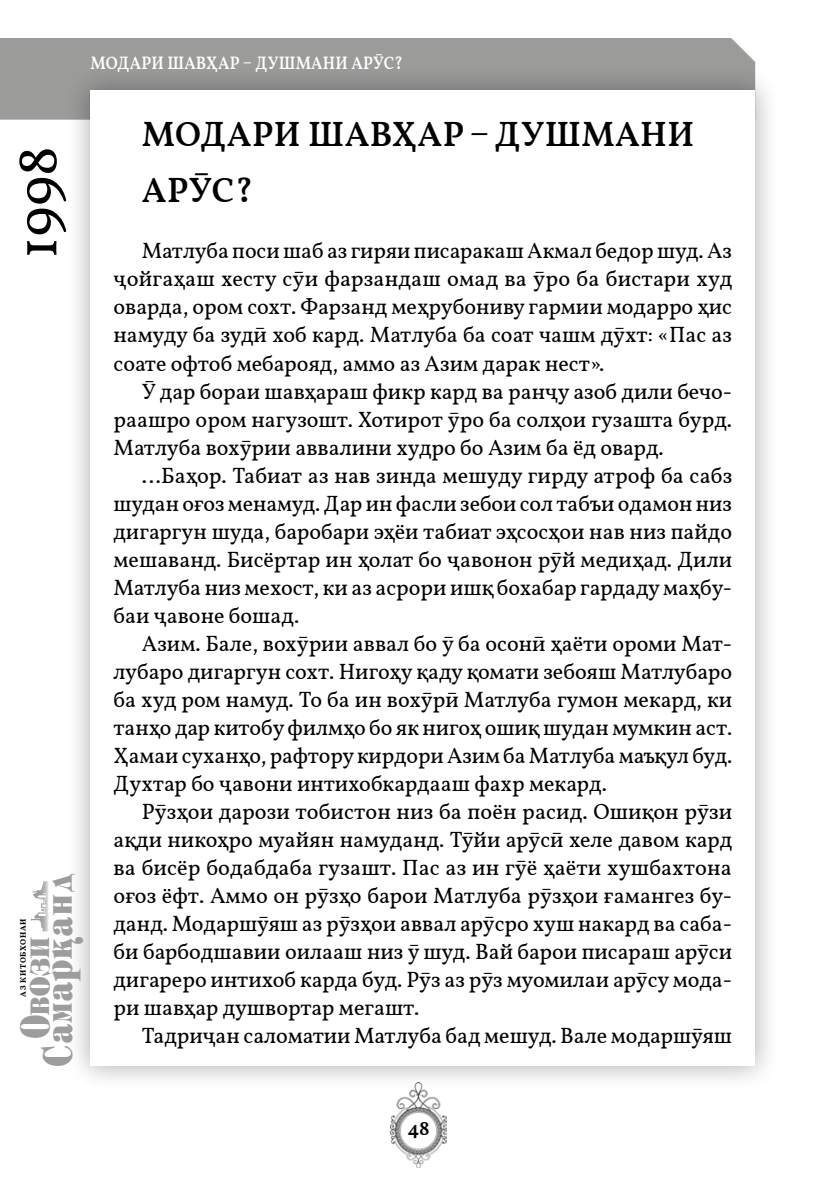
<style>
.page{position:relative;width:840px;height:1191px;background:#fff}
.page>*{position:absolute;margin:0;border:0;box-sizing:border-box;transform-origin:0 0}
.t1{font:58px "Vollkorn";color:#000}
.t2{font:56.2px "Tiffany TAD";letter-spacing:.03em;color:#9d9d9c;scale:.69 1}
.t3{font:600 35px/56px "Vollkorn";letter-spacing:.01em;color:#000}
.t4{font:22px/28px "Vollkorn";color:#000;text-align:justify}
.t5{font:600 20px "Vollkorn";color:#000}
.t6{font:600 18px "Vollkorn";color:#fff;scale:.9 1}
.t7{font:700 8px "Vollkorn";letter-spacing:.09em;color:#000}
</style>
<div class="page">
<div style="left:0;top:38px;width:754px;height:82px;background:#9b9b9a"></div>
<div style="left:66px;top:66px;width:713px;height:1024px;background:#000;opacity:.33"></div>
<div style="left:90px;top:90px;width:664px;height:975px;background:#fff"></div>
<img style="left:390px;top:1082px;width:56px;height:85px">
<svg style="left:31px;top:881px;width:17px;height:50px"></svg>
<p class="t6" style="left:90px;top:50px;width:31px">Модари</p>
<p class="t6" style="left:167px;top:50px;width:15px">шавҳар</p>
<p class="t6" style="left:243px;top:50px;width:30px">– душмани</p>
<p class="t6" style="left:351px;top:50px;width:13px">арӯс</p>
<p class="t6" style="left:394px;top:50px;width:11px">?</p>
<h1 class="t1" style="left:-6px;top:259px;width:114px;rotate:-90deg">1998</h1>
<h2 class="t2" style="left:27px;top:1065px;width:279px;rotate:-90deg">Самаріанд</h2>
<p class="t7" style="left:17px;top:996px;width:80px;rotate:-90deg">АЗ КИТОБХОНАИ</p>
<h2 class="t2" style="left:4px;top:1038px;width:149px;rotate:-90deg">Овози</h2>
<h3 class="t3" style="left:142px;top:107px;width:553px">МОДАРИ ШАВҲАР– ДУШМАНИ<br>АРӮС?</h3>
<p class="t4" style="left:113px;top:237px;width:620px;text-indent:28px">Матлуба поси шаб аз гиряи писаракаш Акмал бедор шуд. Аз ҷойгаҳаш хесту сӯи фарзандаш омад ва ӯро ба бистари худ оварда, ором сохт. Фарзанд меҳрубониву гармии модарро ҳис намуду ба зудӣ хоб кард. Матлуба ба соат чашм дӯхт: «Пас аз соате офтоб мебарояд, аммо аз Азим дарак нест».</p>
<p class="t4" style="left:113px;top:377px;width:619px;text-indent:28px">Ӯ дар бораи шавҳараш фикр кард ва ранҷу азоб дили бечо&shy;раашро ором нагузошт. Хотирот ӯро ба солҳои гузашта бурд.<br>Матлуба вохӯрии аввалини худро бо Азим ба ёд овард.</p>
<p class="t4" style="left:113px;top:461px;width:620px;text-indent:28px">…Баҳор. Табиат аз нав зинда мешуду гирду атроф ба сабз шудан оғоз менамуд. Дар ин фасли зебои сол табъи одамон низ дигаргун шуда, баробари эҳёи табиат эҳсосҳои нав низ пайдо мешаванд. Бисёртар ин ҳолат бо ҷавонон рӯй медиҳад. Дили Матлуба низ мехост, ки аз асрори ишқ бохабар гардаду маҳбу&shy;баи ҷавоне бошад.</p>
<p class="t4" style="left:113px;top:629px;width:620px;text-indent:28px">Азим. Бале, вохӯрии аввал бо ӯ ба осонӣ ҳаёти ороми Мат&shy;лубаро дигаргун сохт. Нигоҳу қаду қомати зебояш Матлубаро ба худ ром намуд. То ба ин вохӯрӣ Матлуба гумон мекард, ки танҳо дар китобу филмҳо бо як нигоҳ ошиқ шудан мумкин аст.<br>Ҳамаи суханҳо, рафтору кирдори Азим ба Матлуба маъқул буд.<br>Духтар бо ҷавони интихобкардааш фахр мекард.</p>
<p class="t4" style="left:113px;top:797px;width:620px;text-indent:28px">Рӯзҳои дарози тобистон низ ба поён расид. Ошиқон рӯзи ақди никоҳро муайян намуданд. Тӯйи арӯсӣ хеле давом кард ва бисёр бодабдаба гузашт. Пас аз ин гӯё ҳаёти хушбахтона оғоз ёфт. Аммо он рӯзҳо барои Матлуба рӯзҳои ғамангез бу&shy;данд. Модаршӯяш аз рӯзҳои аввал арӯсро хуш накард ва саба&shy;би барбодшавии оилааш низ ӯ шуд. Вай барои писараш арӯси дигареро интихоб карда буд. Рӯз аз рӯз муомилаи арӯсу мода&shy;ри шавҳар душвортар мегашт.</p>
<p class="t4" style="left:142px;top:1021px;width:591px">Тадриҷан саломатии Матлуба бад мешуд. Вале модаршӯяш</p>
<p class="t5" style="left:407px;top:1113px;width:24px">48</p>
</div>
